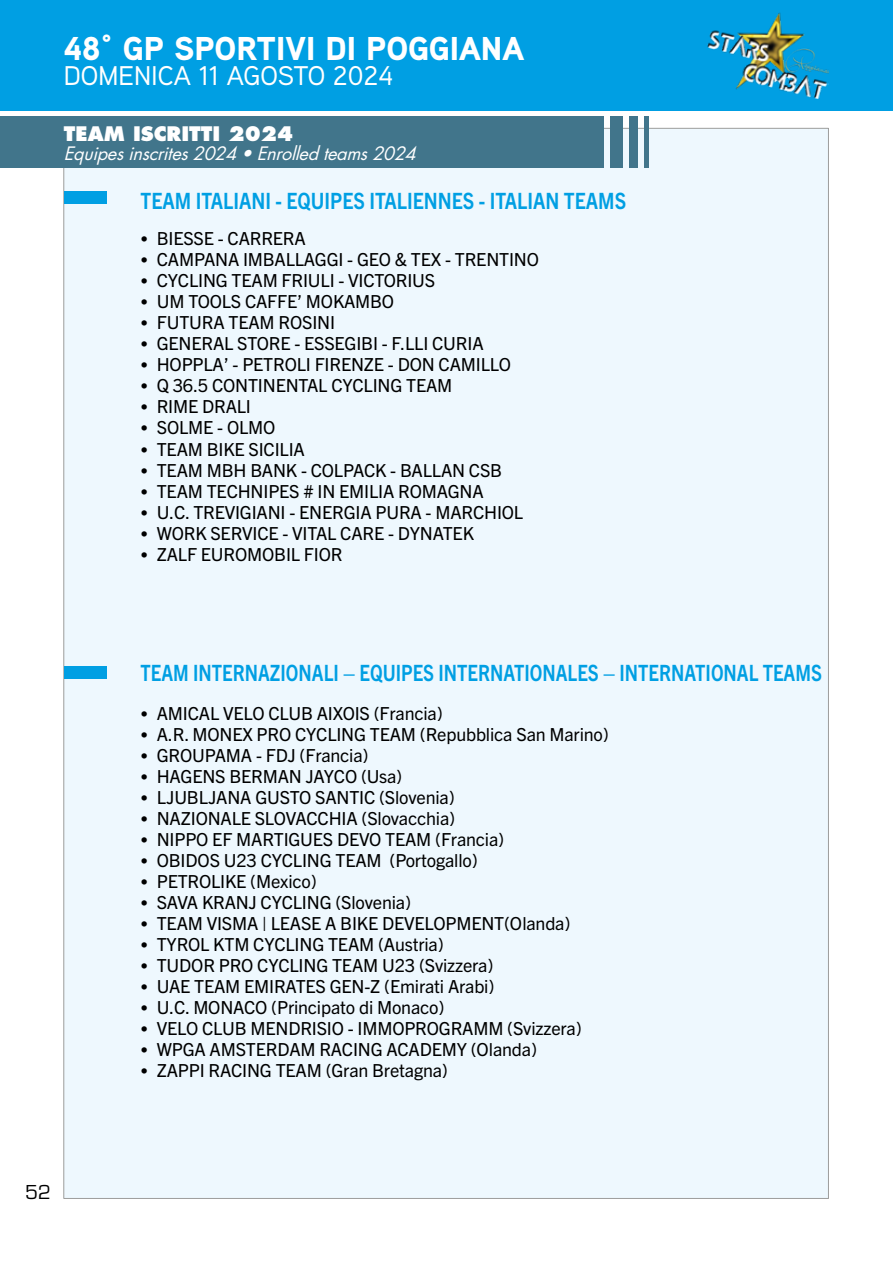
<style>
.page{position:relative;width:893px;height:1263px;background:#fff}
.page>*{position:absolute;margin:0;border:0;box-sizing:border-box;transform-origin:0 0}
.t1{font:900 33px "Aaux Next";color:#fff}
.t2{font:500 27px "Aaux Next";color:#fff}
.t3{font:700 22.5px "Trade Gothic Next LT Pro";color:#009fe3;scale:.81 1}
.t4{font:700 22.5px "Trade Gothic Next LT Pro";color:#009fe3;scale:.85 1}
.t5{font:21px "Eurostile";color:#000}
.t6{font:800 19.5px "Futura Std";color:#fff}
.t7{font:18px "Trade Gothic Next LT Pro";letter-spacing:-.01em;color:#000}
.t8{font:italic 18px "Futura Std";letter-spacing:-.015em;color:#fff}
.s1{font-family:"Aaux Pro";font-weight:100}
</style>
<div class="page">
<div style="left:0;top:0;width:893px;height:111px;background:#009fe3"></div>
<img style="left:707px;top:13px;width:122px;height:86px">
<div style="left:64px;top:128px;width:765px;height:1070px;background:#eef8fe;border:1px solid #9d9d9c"></div>
<div style="left:0;top:117px;width:604px;height:51px;background:#41758b"></div>
<div style="left:610px;top:117px;width:13px;height:51px;background:#41758b"></div>
<div style="left:629px;top:117px;width:9px;height:51px;background:#41758b"></div>
<hr style="left:644px;top:117px;width:4px;height:51px;background:#41758b">
<div style="left:64px;top:191px;width:42px;height:13px;background:#009fe3"></div>
<div style="left:64px;top:666px;width:42px;height:13px;background:#009fe3"></div>
<h1 class="t1" style="left:64px;top:25px;width:462px">48° GP SPORTIVI DI POGGIANA</h1>
<h2 class="t2" style="left:64px;top:57px;width:331px">DOMENICA 11 AGOSTO 2024</h2>
<p class="t6" style="left:64px;top:121px;width:231px">TEAM ISCRITTI 2024</p>
<p class="t8" style="left:64px;top:142px;width:355px">Equipes inscrites 2024 • Enrolled teams 2024</p>
<p class="t4" style="left:141px;top:185px;width:573px">TEAM ITALIANI - EQUIPES ITALIENNES - ITALIAN TEAMS</p>
<p class="t7" style="left:141px;top:226px;width:167px"><span class="s1">•</span> BIESSE - CARRERA</p>
<p class="t7" style="left:141px;top:247px;width:400px"><span class="s1">•</span> CAMPANA IMBALLAGGI - GEO &amp; TEX - TRENTINO</p>
<p class="t7" style="left:141px;top:268px;width:296px"><span class="s1">•</span> CYCLING TEAM FRIULI - VICTORIUS</p>
<p class="t7" style="left:141px;top:289px;width:255px"><span class="s1">•</span> UM TOOLS CAFFE’ MOKAMBO</p>
<p class="t7" style="left:141px;top:310px;width:196px"><span class="s1">•</span> FUTURA TEAM ROSINI</p>
<p class="t7" style="left:141px;top:331px;width:345px"><span class="s1">•</span> GENERAL STORE - ESSEGIBI - F.LLI CURIA</p>
<p class="t7" style="left:141px;top:352px;width:372px"><span class="s1">•</span> HOPPLA’ - PETROLI FIRENZE - DON CAMILLO</p>
<p class="t7" style="left:141px;top:373px;width:313px"><span class="s1">•</span> Q 36.5 CONTINENTAL CYCLING TEAM</p>
<p class="t7" style="left:141px;top:394px;width:112px"><span class="s1">•</span> RIME DRALI</p>
<p class="t7" style="left:141px;top:415px;width:136px"><span class="s1">•</span> SOLME - OLMO</p>
<p class="t7" style="left:141px;top:436px;width:166px"><span class="s1">•</span> TEAM BIKE SICILIA</p>
<p class="t7" style="left:141px;top:457px;width:363px"><span class="s1">•</span> TEAM MBH BANK - COLPACK - BALLAN CSB</p>
<p class="t7" style="left:141px;top:478px;width:345px"><span class="s1">•</span> TEAM TECHNIPES # IN EMILIA ROMAGNA</p>
<p class="t7" style="left:141px;top:499px;width:384px"><span class="s1">•</span> U.C. TREVIGIANI - ENERGIA PURA - MARCHIOL</p>
<p class="t7" style="left:141px;top:520px;width:335px"><span class="s1">•</span> WORK SERVICE - VITAL CARE - DYNATEK</p>
<p class="t7" style="left:141px;top:541px;width:203px"><span class="s1">•</span> ZALF EUROMOBIL FIOR</p>
<p class="t3" style="left:141px;top:657px;width:843px">TEAM INTERNAZIONALI – EQUIPES INTERNATIONALES – INTERNATIONAL TEAMS</p>
<p class="t7" style="left:141px;top:701px;width:304px"><span class="s1">•</span> AMICAL VELO CLUB AIXOIS (Francia)</p>
<p class="t7" style="left:141px;top:722px;width:470px"><span class="s1">•</span> A.R. MONEX PRO CYCLING TEAM (Repubblica San Marino)</p>
<p class="t7" style="left:141px;top:743px;width:230px"><span class="s1">•</span> GROUPAMA - FDJ (Francia)</p>
<p class="t7" style="left:141px;top:764px;width:263px"><span class="s1">•</span> HAGENS BERMAN JAYCO (Usa)</p>
<p class="t7" style="left:141px;top:785px;width:316px"><span class="s1">•</span> LJUBLJANA GUSTO SANTIC (Slovenia)</p>
<p class="t7" style="left:141px;top:806px;width:316px"><span class="s1">•</span> NAZIONALE SLOVACCHIA (Slovacchia)</p>
<p class="t7" style="left:141px;top:827px;width:365px"><span class="s1">•</span> NIPPO EF MARTIGUES DEVO TEAM (Francia)</p>
<p class="t7" style="left:141px;top:848px;width:339px"><span class="s1">•</span> OBIDOS U23 CYCLING TEAM (Portogallo)</p>
<p class="t7" style="left:141px;top:869px;width:178px"><span class="s1">•</span> PETROLIKE (Mexico)</p>
<p class="t7" style="left:141px;top:890px;width:272px"><span class="s1">•</span> SAVA KRANJ CYCLING (Slovenia)</p>
<p class="t7" style="left:141px;top:911px;width:431px"><span class="s1">•</span> TEAM VISMA | LEASE A BIKE DEVELOPMENT(Olanda)</p>
<p class="t7" style="left:141px;top:932px;width:305px"><span class="s1">•</span> TYROL KTM CYCLING TEAM (Austria)</p>
<p class="t7" style="left:141px;top:953px;width:354px"><span class="s1">•</span> TUDOR PRO CYCLING TEAM U23 (Svizzera)</p>
<p class="t7" style="left:141px;top:974px;width:355px"><span class="s1">•</span> UAE TEAM EMIRATES GEN-Z (Emirati Arabi)</p>
<p class="t7" style="left:141px;top:995px;width:305px"><span class="s1">•</span> U.C. MONACO (Principato di Monaco)</p>
<p class="t7" style="left:141px;top:1016px;width:443px"><span class="s1">•</span> VELO CLUB MENDRISIO - IMMOPROGRAMM (Svizzera)</p>
<p class="t7" style="left:141px;top:1037px;width:398px"><span class="s1">•</span> WPGA AMSTERDAM RACING ACADEMY (Olanda)</p>
<p class="t7" style="left:141px;top:1058px;width:309px"><span class="s1">•</span> ZAPPI RACING TEAM (Gran Bretagna)</p>
<p class="t5" style="left:25px;top:1178px;width:27px">52</p>
</div>
